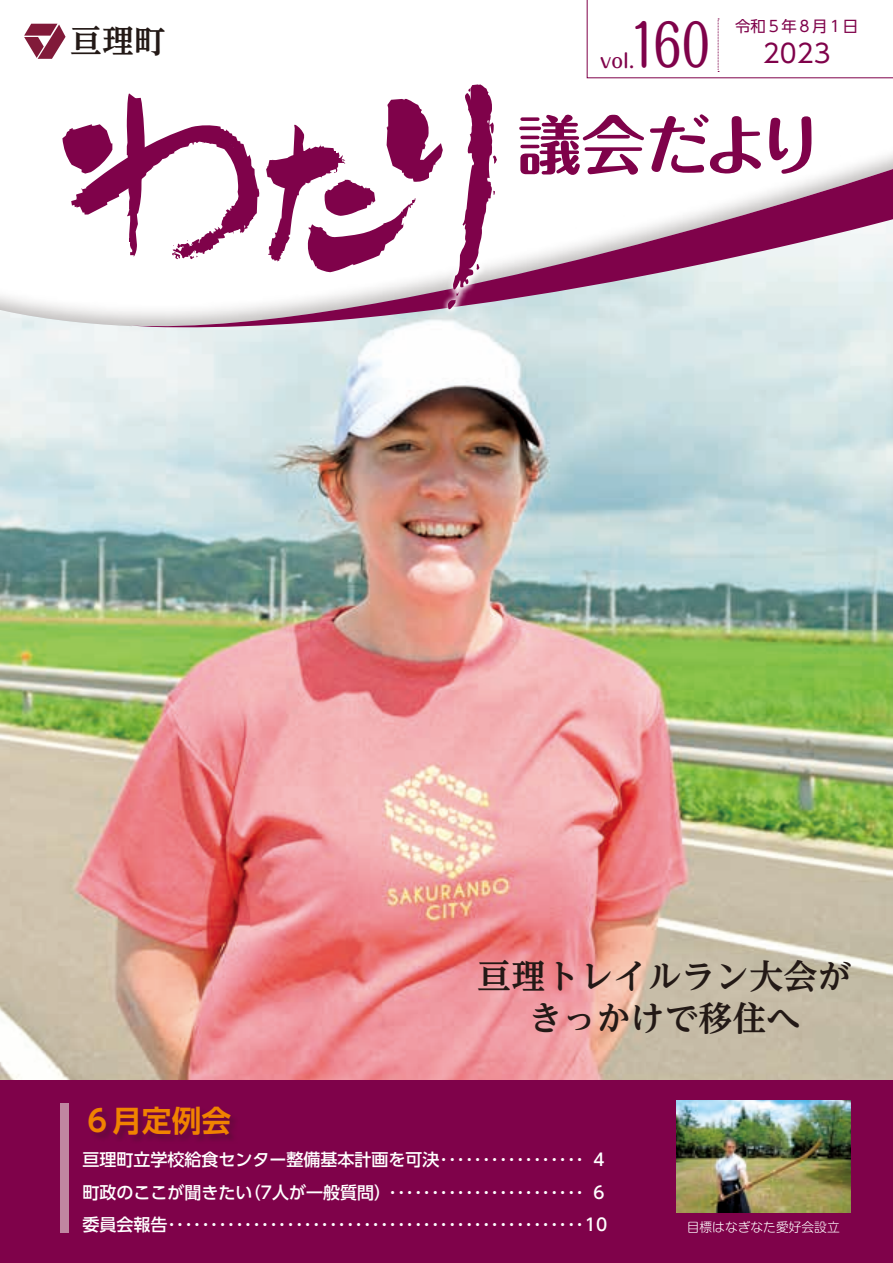
<style>
.page{position:relative;width:893px;height:1263px;background:#fff}
.page>*{position:absolute;margin:0;border:0;box-sizing:border-box;transform-origin:0 0}
.t1{font:700 64.35px "Maru Fo Pro";letter-spacing:-.05em;color:#7f024a}
.t2{font:500 57.45px "Maru Fo Pro";color:#7f024a;scale:.7 1}
.t3{font:700 34.05px/42.5px "UD Reimin Pro";color:#231916;text-align:center}
.t4{font:700 31.95px "UD Reimin Pro";color:#231916}
.t5{font:700 29.7px "UD Shin Go Pro De";color:#f08300}
.t6{font:25.65px "UD Shin Go Pro";color:#7f024a}
.t7{font:500 19.65px "Maru Fo Pro";color:#7f024a}
.t8{font:500 16.95px/32.7px "UD Shin Go Pro";color:#fff;text-align:right}
.t9{font:15.45px "UD Shin Go Pro";color:#7f024a}
.t10{font:300 12.75px "Shin M Go Pro";color:#fff}
</style>
<div class="page">
<img style="left:0;top:329px;width:893px;height:751px">
<div style="left:0;top:1080px;width:893px;height:183px;background:#7f024a"></div>
<div style="left:89px;top:1107px;width:150px;height:36px;background:#740443"></div>
<div style="left:61px;top:1103px;width:8px;height:130px;background:#c086a1"></div>
<svg style="left:24px;top:24px;width:42px;height:35px"></svg>
<svg style="left:586px;top:0;width:307px;height:79px"></svg>
<svg style="left:130px;top:169px;width:763px;height:169px"></svg>
<div style="left:55px;top:77px;width:449px;height:239px;background:#fff"></div>
<svg style="left:266px;top:84px;width:231px;height:225px"></svg>
<svg style="left:62px;top:93px;width:197px;height:167px"></svg>
<img style="left:676px;top:1100px;width:174px;height:113px">
<h3 class="t4" style="left:70px;top:15px;width:97px">亘理町</h3>
<p class="t9" style="left:735px;top:14px;width:125px">令和５年８月１日</p>
<h2 class="t2" style="left:629px;top:0;width:117px">160</h2>
<h3 class="t6" style="left:763px;top:33px;width:69px">2023</h3>
<p class="t7" style="left:600px;top:45px;width:36px">vol.</p>
<h1 class="t1" style="left:517px;top:94px;width:307px">議会だより</h1>
<h3 class="t5" style="left:82px;top:1097px;width:150px">６月定例会</h3>
<h3 class="t3" style="left:477px;top:954px;width:376px">亘理トレイルラン大会がきっかけで移住へ</h3>
<p class="t8" style="left:82px;top:1142px;width:526px">亘理町立学校給食センター整備基本計画を可決 ・・・・・・・・・・・・・・・・・ ４（ 7 人が一般質問 ・・・・・・・・・・・・・・・・・・・・・・・・( ６</p>
<p class="t8" style="left:82px;top:1175px;width:526px;text-align:left">町政のここが聞きたい<br>委員会報告 ・・・・・・・・・・・・・・・・・・・・・・・・・・・・・・・・・・・・・・・・・・・・・・・・・ 1 0</p>
<p class="t10" style="left:687px;top:1216px;width:155px">目標はなぎなた愛好会設立</p>
</div>
